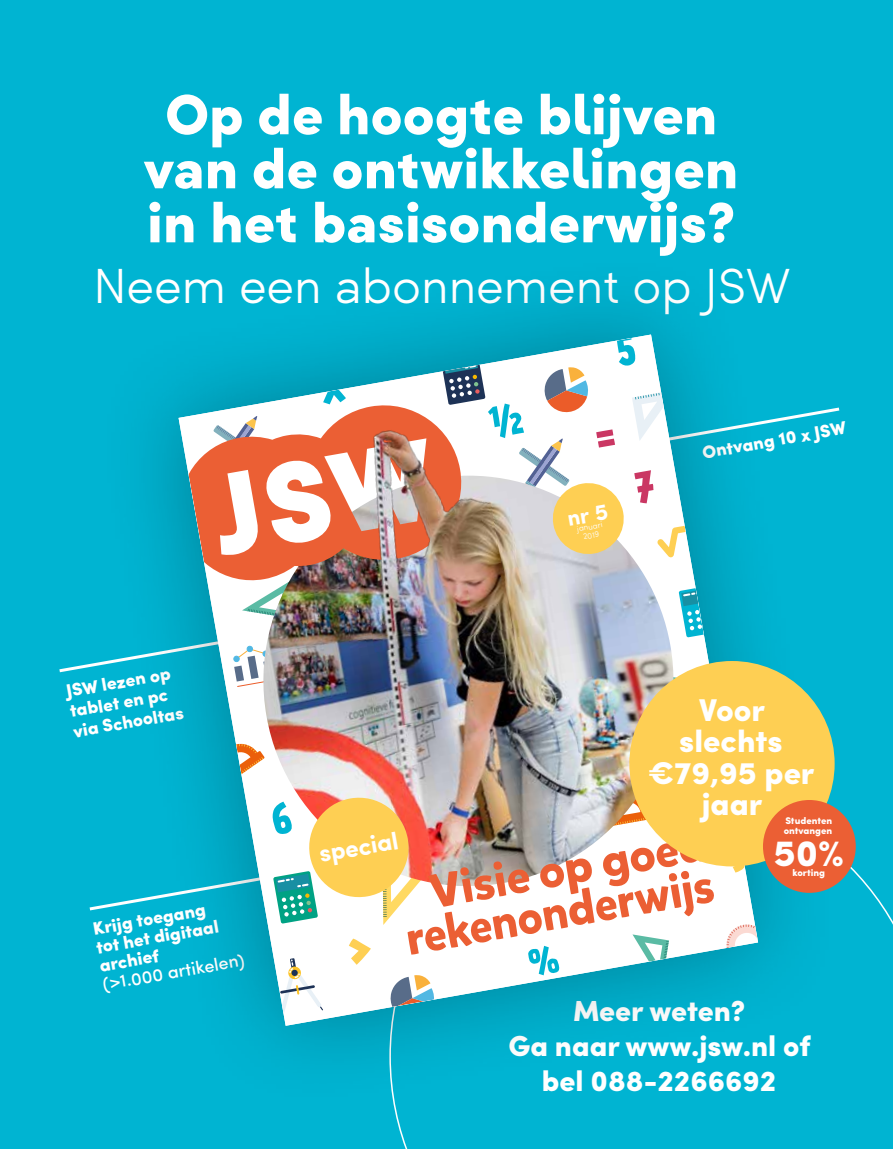
<style>
.page{position:relative;width:893px;height:1149px;background:#fff}
.page>*{position:absolute;margin:0;border:0;box-sizing:border-box;transform-origin:0 0}
.t1{font:900 57px/54px "Sofia Pro";color:#fff;text-align:center}
.t2{font:300 49.5px "Sofia Pro";color:#fff}
.t3{font:700 46.8px/41.8px "Mikado";color:#eb5f34;text-align:right}
.t4{font:900 37.05px "Sofia Pro";color:#fff}
.t5{font:900 31.5px/31.5px "Sofia Pro";color:#fff;text-align:center}
.t6{font:900 29.1px/34.8px "Sofia Pro";color:#fff;text-align:center}
.t7{font:700 24.6px "Sofia Pro";color:#fff}
.t8{font:900 18px/20.4px "Sofia Pro";color:#fff}
.t9{font:500 18px "Sofia Pro";color:#fff}
.t10{font:900 9.75px/9.8px "Sofia Pro";color:#fff}
.t11{font:300 8.1px/8.9px "Sofia Pro";color:#fff;text-align:center}
</style>
<div class="page">
<div style="left:0;top:0;width:893px;height:1148px;background:#00b4d2"></div>
<div style="left:96px;top:252px;width:744px;height:855px;background:#000;opacity:.3"></div>
<svg style="left:179px;top:334px;width:579px;height:691px"></svg>
<svg style="left:218px;top:741px;width:29px;height:43px"></svg>
<svg style="left:724px;top:922px;width:34px;height:35px"></svg>
<svg style="left:632px;top:934px;width:37px;height:27px"></svg>
<svg style="left:690px;top:584px;width:33px;height:53px;background:#15a9c1"></svg>
<svg style="left:280px;top:957px;width:43px;height:56px;background:#eaece9"></svg>
<svg style="left:728px;top:865px;width:20px;height:7px"></svg>
<svg style="left:528px;top:945px;width:32px;height:30px"></svg>
<svg style="left:390px;top:974px;width:45px;height:48px;background:#70adb7"></svg>
<svg style="left:59px;top:580px;width:188px;height:107px"></svg>
<svg style="left:349px;top:938px;width:22px;height:26px"></svg>
<img style="left:247px;top:574px;width:443px;height:328px">
<svg style="left:179px;top:399px;width:157px;height:187px;background:#77a2a8"></svg>
<svg style="left:89px;top:793px;width:345px;height:131px"></svg>
<img style="left:336px;top:574px;width:176px;height:78px">
<div style="left:629px;top:660px;width:206px;height:206px;background:#fecf53;border-radius:50%"></div>
<div style="left:763px;top:799px;width:93px;height:93px;background:#eb5f34;border-radius:50%"></div>
<hr style="left:892px;top:0;width:1px;height:1148px;background:#fecf53">
<svg style="left:183px;top:334px;width:657px;height:240px"></svg>
<h1 class="t1" style="left:144px;top:83px;width:596px">Op de hoogte blijven van de ontwikkelingen in het basisonderwijs?</h1>
<h2 class="t2" style="left:93px;top:249px;width:699px">Neem een abonnement op JSW</h2>
<p class="t8" style="left:64px;top:679px;width:113px;rotate:-10deg">JSW lezen op tablet en pc via Schooltas</p>
<p class="t8" style="left:91px;top:918px;width:127px;line-height:18.8px;rotate:-10deg">Krijg toegang tot het digitaal archief</p>
<p class="t9" style="left:100px;top:970px;width:145px;rotate:-10deg">(&gt;1.000 artikelen)</p>
<p class="t11" style="left:576px;top:523px;width:27px;rotate:-10deg">januari<br>2019</p>
<p class="t8" style="left:700px;top:441px;width:147px;rotate:-10deg">Ontvang 10 x JSW</p>
<h3 class="t7" style="left:316px;top:835px;width:81px;rotate:-10deg">special</h3>
<h3 class="t5" style="left:648px;top:691px;width:168px">Voor slechts €79,95 per jaar</h3>
<p class="t10" style="left:784px;top:814px;width:50px">Studenten ontvangen</p>
<h3 class="t4" style="left:773px;top:823px;width:72px">50%</h3>
<p class="t10" style="left:792px;top:867px;width:34px">korting</p>
<h3 class="t3" style="left:395px;top:877px;width:313px;rotate:-10deg">Visie op goed rekenonderwijs</h3>
<h3 class="t6" style="left:508px;top:991px;width:304px">Meer weten?<br>Ga naar www.jsw.nl of bel 088-2266692</h3>
</div>
